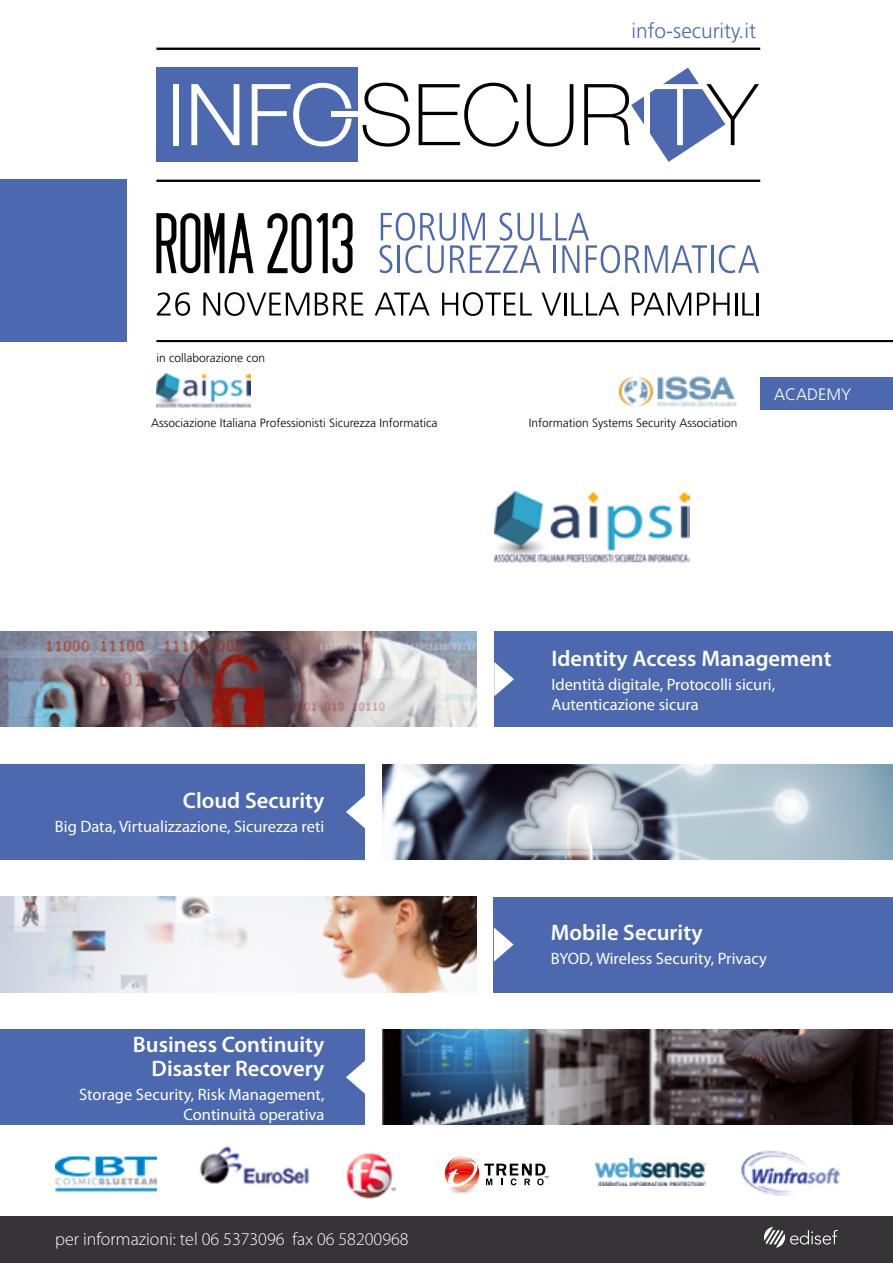
<style>
.page{position:relative;width:893px;height:1263px;background:#fff}
.page>*{position:absolute;margin:0;border:0;box-sizing:border-box;transform-origin:0 0}
.t1{font:600 22.5px/24px "Myriad Pro";color:#fff;text-align:right}
.t2{font:300 20.85px "Frutiger";color:#4c69b0}
.t3{font:300 18px "Myriad Pro";color:#fff}
.t4{font:16.5px/19.8px "Myriad Pro";color:#fff}
.t5{font:300 16.5px "Frutiger";color:#fff}
.t6{font:300 12px "Frutiger";color:#000}
</style>
<div class="page">
<div style="left:0;top:179px;width:127px;height:163px;background:#4c69b0"></div>
<img style="left:156px;top:373px;width:95px;height:35px">
<img style="left:618px;top:376px;width:119px;height:31px">
<hr style="left:156px;top:340px;width:737px;height:2px;background:#000">
<div style="left:760px;top:377px;width:133px;height:33px;background:#4c69b0"></div>
<hr style="left:156px;top:48px;width:604px;height:2px;background:#000">
<hr style="left:156px;top:180px;width:604px;height:2px;background:#000">
<svg style="left:156px;top:213px;width:97px;height:60px"></svg>
<svg style="left:267px;top:213px;width:86px;height:60px"></svg>
<svg style="left:157px;top:292px;width:33px;height:24px"></svg>
<svg style="left:203px;top:292px;width:106px;height:24px"></svg>
<svg style="left:315px;top:293px;width:48px;height:22px"></svg>
<svg style="left:375px;top:293px;width:55px;height:22px"></svg>
<svg style="left:442px;top:292px;width:90px;height:24px"></svg>
<svg style="left:542px;top:293px;width:19px;height:22px"></svg>
<hr style="left:564px;top:293px;width:2px;height:22px;background:#000">
<svg style="left:571px;top:293px;width:48px;height:22px"></svg>
<svg style="left:632px;top:293px;width:59px;height:22px"></svg>
<svg style="left:697px;top:293px;width:32px;height:22px"></svg>
<hr style="left:735px;top:293px;width:2px;height:22px;background:#000">
<svg style="left:742px;top:293px;width:12px;height:22px"></svg>
<hr style="left:757px;top:293px;width:2px;height:22px;background:#000">
<svg style="left:380px;top:213px;width:327px;height:60px"></svg>
<hr style="left:711px;top:245px;width:2px;height:28px;background:#4c69b0">
<svg style="left:719px;top:245px;width:40px;height:28px"></svg>
<div style="left:156px;top:68px;width:202px;height:94px;background:#4c69b0"></div>
<div style="left:173px;top:84px;width:6px;height:61px;background:#fff"></div>
<svg style="left:191px;top:84px;width:48px;height:61px"></svg>
<svg style="left:362px;top:83px;width:48px;height:64px"></svg>
<svg style="left:419px;top:83px;width:100px;height:64px"></svg>
<svg style="left:527px;top:84px;width:46px;height:63px"></svg>
<svg style="left:584px;top:68px;width:175px;height:94px"></svg>
<svg style="left:252px;top:83px;width:100px;height:63px"></svg>
<div style="left:331px;top:111px;width:28px;height:5px;background:#fff"></div>
<svg style="left:444px;top:1156px;width:104px;height:38px"></svg>
<img style="left:595px;top:1158px;width:111px;height:27px">
<img style="left:741px;top:1151px;width:100px;height:45px">
<img style="left:200px;top:1145px;width:110px;height:40px">
<img style="left:0;top:631px;width:476px;height:96px">
<div style="left:494px;top:631px;width:399px;height:96px;background:#4c69b0"></div>
<svg style="left:494px;top:662px;width:20px;height:34px"></svg>
<img style="left:383px;top:764px;width:510px;height:95px">
<div style="left:0;top:764px;width:365px;height:95px;background:#4c69b0"></div>
<svg style="left:346px;top:795px;width:19px;height:34px"></svg>
<img style="left:0;top:897px;width:476px;height:95px">
<div style="left:494px;top:897px;width:399px;height:95px;background:#4c69b0"></div>
<svg style="left:494px;top:927px;width:20px;height:35px"></svg>
<img style="left:383px;top:1029px;width:510px;height:96px">
<div style="left:0;top:1029px;width:365px;height:96px;background:#4c69b0"></div>
<svg style="left:346px;top:1061px;width:19px;height:33px"></svg>
<img style="left:346px;top:1152px;width:50px;height:47px">
<img style="left:55px;top:1155px;width:101px;height:37px">
<div style="left:0;top:1216px;width:893px;height:47px;background:#373437"></div>
<svg style="left:764px;top:1227px;width:74px;height:21px"></svg>
<img style="left:494px;top:492px;width:195px;height:71px">
<p class="t2" style="left:631px;top:19px;width:126px">info-security.it</p>
<p class="t6" style="left:156px;top:351px;width:110px">in collaborazione con</p>
<p class="t6" style="left:151px;top:416px;width:288px">Associazione Italiana Professionisti Sicurezza Informatica</p>
<p class="t6" style="left:529px;top:416px;width:210px">Information Systems Security Association</p>
<p class="t5" style="left:774px;top:385px;width:79px">ACADEMY</p>
<h1 class="t1" style="left:183px;top:788px;width:143px">Cloud Security</h1>
<p class="t4" style="left:55px;top:817px;width:271px">Big Data, Virtualizzazione, Sicurezza reti</p>
<h1 class="t1" style="left:133px;top:1031px;width:193px">Business Continuity<br>Disaster Recovery</h1>
<p class="t4" style="left:79px;top:1084px;width:247px;text-align:right">Storage Security, Risk Management,<br>Continuità operativa</p>
<p class="t3" style="left:55px;top:1228px;width:355px">per informazioni: tel 06 5373096 fax 06 58200968</p>
<h1 class="t1" style="left:551px;top:645px;width:282px">Identity Access Management</h1>
<p class="t4" style="left:551px;top:674px;width:225px">Identità digitale, Protocolli sicuri,<br>Autenticazione sicura</p>
<h1 class="t1" style="left:551px;top:920px;width:153px">Mobile Security</h1>
<p class="t4" style="left:551px;top:949px;width:218px">BYOD, Wireless Security, Privacy</p>
</div>
